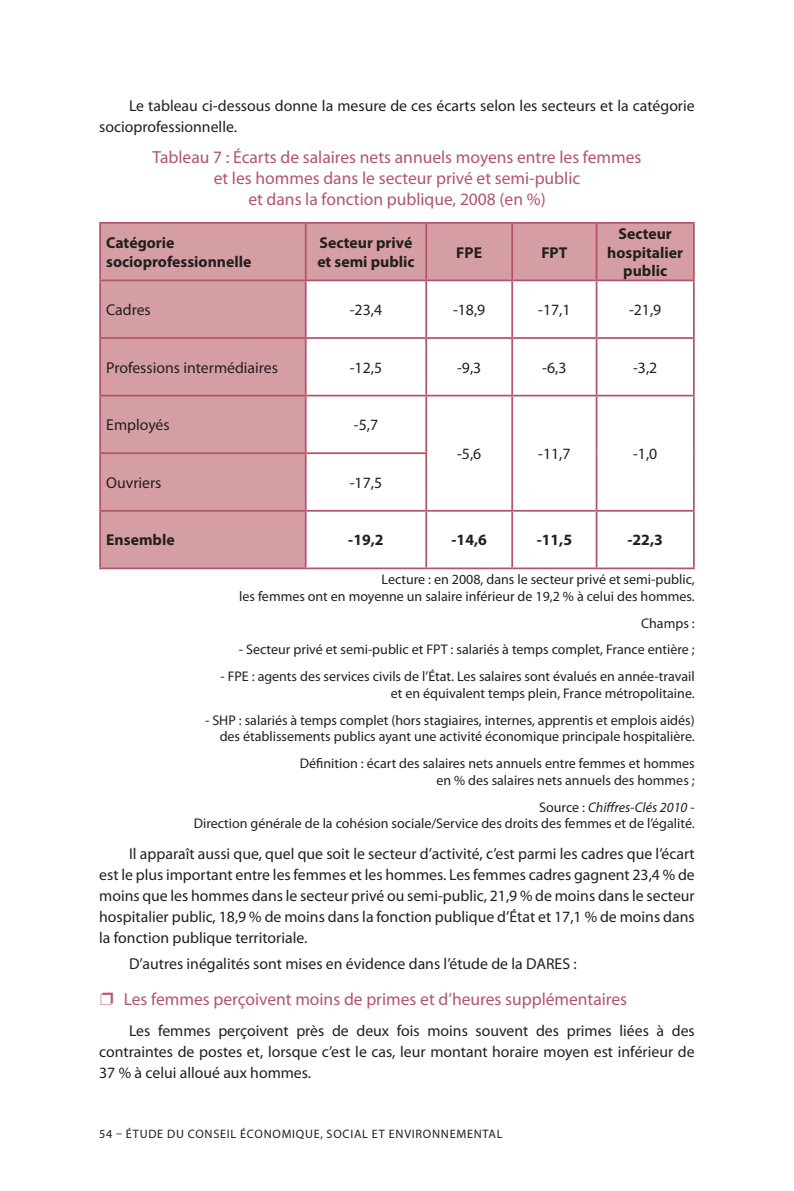
<style>
.page{position:relative;width:794px;height:1191px;background:#fff}
.page>*{position:absolute;margin:0;border:0;box-sizing:border-box;transform-origin:0 0}
.t1{font:17.5px/21px "Myriad Pro";color:#b35569;text-align:center}
.t2{font:15.75px/21px "Myriad Pro";color:#231f20;text-align:justify}
.t3{font:700 15.75px/18.9px "Myriad Pro";color:#231f20}
.t4{font:14px/16.8px "Myriad Pro";color:#231f20;text-align:right}
.t5{font:12.25px "Myriad Pro";letter-spacing:.06em;color:#231f20}
.s1{font-style:italic}
</style>
<div class="page">
<svg style="left:101px;top:224px;width:592px;height:343px"></svg>
<hr style="left:99px;top:222px;width:207px;height:2px;background:#b35569">
<hr style="left:99px;top:224px;width:2px;height:55px;background:#b35569">
<hr style="left:306px;top:222px;width:120px;height:2px;background:#b35569">
<hr style="left:305px;top:224px;width:1px;height:55px;background:#b35569">
<hr style="left:426px;top:222px;width:86px;height:2px;background:#b35569">
<hr style="left:425px;top:224px;width:2px;height:55px;background:#b35569">
<hr style="left:512px;top:222px;width:84px;height:2px;background:#b35569">
<hr style="left:511px;top:224px;width:2px;height:55px;background:#b35569">
<hr style="left:596px;top:222px;width:98px;height:2px;background:#b35569">
<hr style="left:595px;top:224px;width:2px;height:55px;background:#b35569">
<hr style="left:693px;top:224px;width:1px;height:55px;background:#b35569">
<hr style="left:99px;top:279px;width:207px;height:2px;background:#b35569">
<hr style="left:99px;top:281px;width:2px;height:56px;background:#b35569">
<hr style="left:306px;top:279px;width:120px;height:2px;background:#b35569">
<hr style="left:305px;top:281px;width:1px;height:56px;background:#b35569">
<hr style="left:426px;top:279px;width:86px;height:2px;background:#b35569">
<hr style="left:425px;top:281px;width:2px;height:56px;background:#b35569">
<hr style="left:512px;top:279px;width:84px;height:2px;background:#b35569">
<hr style="left:511px;top:281px;width:2px;height:56px;background:#b35569">
<hr style="left:596px;top:279px;width:98px;height:2px;background:#b35569">
<hr style="left:595px;top:281px;width:2px;height:56px;background:#b35569">
<hr style="left:693px;top:281px;width:1px;height:56px;background:#b35569">
<hr style="left:99px;top:337px;width:207px;height:2px;background:#b35569">
<hr style="left:99px;top:339px;width:2px;height:56px;background:#b35569">
<hr style="left:306px;top:337px;width:120px;height:2px;background:#b35569">
<hr style="left:305px;top:339px;width:1px;height:56px;background:#b35569">
<hr style="left:426px;top:337px;width:86px;height:2px;background:#b35569">
<hr style="left:425px;top:339px;width:2px;height:56px;background:#b35569">
<hr style="left:512px;top:337px;width:84px;height:2px;background:#b35569">
<hr style="left:511px;top:339px;width:2px;height:56px;background:#b35569">
<hr style="left:596px;top:337px;width:98px;height:2px;background:#b35569">
<hr style="left:595px;top:339px;width:2px;height:56px;background:#b35569">
<hr style="left:693px;top:339px;width:1px;height:56px;background:#b35569">
<hr style="left:99px;top:395px;width:207px;height:1px;background:#b35569">
<hr style="left:99px;top:396px;width:2px;height:56px;background:#b35569">
<hr style="left:306px;top:395px;width:120px;height:1px;background:#b35569">
<hr style="left:305px;top:396px;width:1px;height:56px;background:#b35569">
<hr style="left:426px;top:395px;width:86px;height:1px;background:#b35569">
<hr style="left:425px;top:396px;width:2px;height:56px;background:#b35569">
<hr style="left:512px;top:395px;width:84px;height:1px;background:#b35569">
<hr style="left:511px;top:396px;width:2px;height:57px;background:#b35569">
<hr style="left:596px;top:395px;width:98px;height:1px;background:#b35569">
<hr style="left:595px;top:396px;width:2px;height:57px;background:#b35569">
<hr style="left:693px;top:396px;width:1px;height:57px;background:#b35569">
<hr style="left:511px;top:453px;width:2px;height:57px;background:#b35569">
<hr style="left:595px;top:453px;width:2px;height:57px;background:#b35569">
<hr style="left:693px;top:453px;width:1px;height:57px;background:#b35569">
<hr style="left:99px;top:452px;width:207px;height:2px;background:#b35569">
<hr style="left:99px;top:454px;width:2px;height:56px;background:#b35569">
<hr style="left:306px;top:452px;width:121px;height:2px;background:#b35569">
<hr style="left:305px;top:454px;width:1px;height:56px;background:#b35569">
<hr style="left:425px;top:454px;width:2px;height:56px;background:#b35569">
<hr style="left:99px;top:510px;width:207px;height:1px;background:#b35569">
<hr style="left:99px;top:511px;width:2px;height:56px;background:#b35569">
<hr style="left:306px;top:510px;width:120px;height:1px;background:#b35569">
<hr style="left:305px;top:511px;width:1px;height:56px;background:#b35569">
<hr style="left:426px;top:510px;width:86px;height:1px;background:#b35569">
<hr style="left:425px;top:511px;width:2px;height:56px;background:#b35569">
<hr style="left:512px;top:510px;width:84px;height:1px;background:#b35569">
<hr style="left:511px;top:511px;width:2px;height:56px;background:#b35569">
<hr style="left:596px;top:510px;width:98px;height:1px;background:#b35569">
<hr style="left:595px;top:511px;width:2px;height:56px;background:#b35569">
<hr style="left:693px;top:511px;width:1px;height:56px;background:#b35569">
<hr style="left:99px;top:567px;width:207px;height:2px;background:#b35569">
<hr style="left:306px;top:567px;width:120px;height:2px;background:#b35569">
<hr style="left:426px;top:567px;width:86px;height:2px;background:#b35569">
<hr style="left:512px;top:567px;width:84px;height:2px;background:#b35569">
<hr style="left:596px;top:567px;width:98px;height:2px;background:#b35569">
<p class="t2" style="left:99px;top:96px;width:597px;text-indent:30px">Le tableau ci-dessous donne la mesure de ces écarts selon les secteurs et la catégorie socioprofessionnelle.</p>
<p class="t1" style="left:152px;top:147px;width:490px">Tableau 7 : Écarts de salaires nets annuels moyens entre les femmes et les hommes dans le secteur privé et semi-public<br>et dans la fonction publique, 2008 (en %)</p>
<p class="t3" style="left:106px;top:233px;width:147px">Catégorie socioprofessionnelle</p>
<p class="t3" style="left:317px;top:233px;width:99px">Secteur privé et semi public</p>
<p class="t3" style="left:456px;top:243px;width:27px">FPE</p>
<p class="t3" style="left:541px;top:243px;width:28px">FPT</p>
<p class="t3" style="left:607px;top:224px;width:77px;text-align:center">Secteur hospitalier public</p>
<p class="t2" style="left:106px;top:300px;width:46px">Cadres</p>
<p class="t2" style="left:350px;top:300px;width:34px">-23,4</p>
<p class="t2" style="left:453px;top:300px;width:34px">-18,9</p>
<p class="t2" style="left:538px;top:300px;width:34px">-17,1</p>
<p class="t2" style="left:629px;top:300px;width:34px">-21,9</p>
<p class="t2" style="left:106px;top:357px;width:173px">Professions intermédiaires</p>
<p class="t2" style="left:350px;top:357px;width:34px">-12,5</p>
<p class="t2" style="left:457px;top:357px;width:26px">-9,3</p>
<p class="t2" style="left:542px;top:357px;width:26px">-6,3</p>
<p class="t2" style="left:633px;top:357px;width:26px">-3,2</p>
<p class="t2" style="left:106px;top:415px;width:65px">Employés</p>
<p class="t2" style="left:354px;top:415px;width:26px">-5,7</p>
<p class="t2" style="left:106px;top:472px;width:57px">Ouvriers</p>
<p class="t2" style="left:350px;top:472px;width:34px">-17,5</p>
<p class="t2" style="left:457px;top:443px;width:26px">-5,6</p>
<p class="t2" style="left:538px;top:443px;width:34px">-11,7</p>
<p class="t2" style="left:633px;top:443px;width:26px">-1,0</p>
<p class="t3" style="left:106px;top:531px;width:70px">Ensemble</p>
<p class="t3" style="left:348px;top:531px;width:37px">-19,2</p>
<p class="t3" style="left:451px;top:531px;width:37px">-14,6</p>
<p class="t3" style="left:536px;top:531px;width:37px">-11,5</p>
<p class="t3" style="left:627px;top:531px;width:37px">-22,3</p>
<p class="t4" style="left:239px;top:571px;width:457px">Lecture : en 2008, dans le secteur privé et semi-public,<br>les femmes ont en moyenne un salaire inférieur de 19,2 % à celui des hommes.</p>
<p class="t4" style="left:641px;top:615px;width:55px">Champs :</p>
<p class="t4" style="left:239px;top:641px;width:457px">- Secteur privé et semi-public et FPT : salariés à temps complet, France entière ;</p>
<p class="t4" style="left:220px;top:668px;width:476px">- FPE : agents des services civils de l’État. Les salaires sont évalués en année-travail et en équivalent temps plein, France métropolitaine.</p>
<p class="t4" style="left:205px;top:711px;width:491px">- SHP : salariés à temps complet (hors stagiaires, internes, apprentis et emplois aidés) des établissements publics ayant une activité économique principale hospitalière.</p>
<p class="t4" style="left:300px;top:755px;width:396px">Définition : écart des salaires nets annuels entre femmes et hommes en % des salaires nets annuels des hommes ;</p>
<p class="t4" style="left:194px;top:799px;width:502px">Source : <span class="s1">Chiffres-Clés 2010</span> -<br>Direction générale de la cohésion sociale/Service des droits des femmes et de l’égalité.</p>
<p class="t2" style="left:99px;top:844px;width:597px;text-indent:30px">Il apparaît aussi que, quel que soit le secteur d’activité, c’est parmi les cadres que l’écart est le plus important entre les femmes et les hommes. Les femmes cadres gagnent 23,4 % de moins que les hommes dans le secteur privé ou semi-public, 21,9 % de moins dans le secteur hospitalier public, 18,9 % de moins dans la fonction publique d’État et 17,1 % de moins dans la fonction publique territoriale.</p>
<p class="t2" style="left:129px;top:954px;width:449px">D’autres inégalités sont mises en évidence dans l’étude de la DARES :</p>
<p class="t1" style="left:124px;top:989px;width:505px">Les femmes perçoivent moins de primes et d’heures supplémentaires</p>
<p class="t2" style="left:99px;top:1020px;width:597px;text-indent:30px">Les femmes perçoivent près de deux fois moins souvent des primes liées à des contraintes de postes et, lorsque c’est le cas, leur montant horaire moyen est inférieur de 37 % à celui alloué aux hommes.</p>
<p class="t5" style="left:99px;top:1127px;width:405px">54 ÉTUDE DU CONSEIL ÉCONOMIQUE, SOCIAL ET ENVIRONNEMENTAL</p>
</div>
